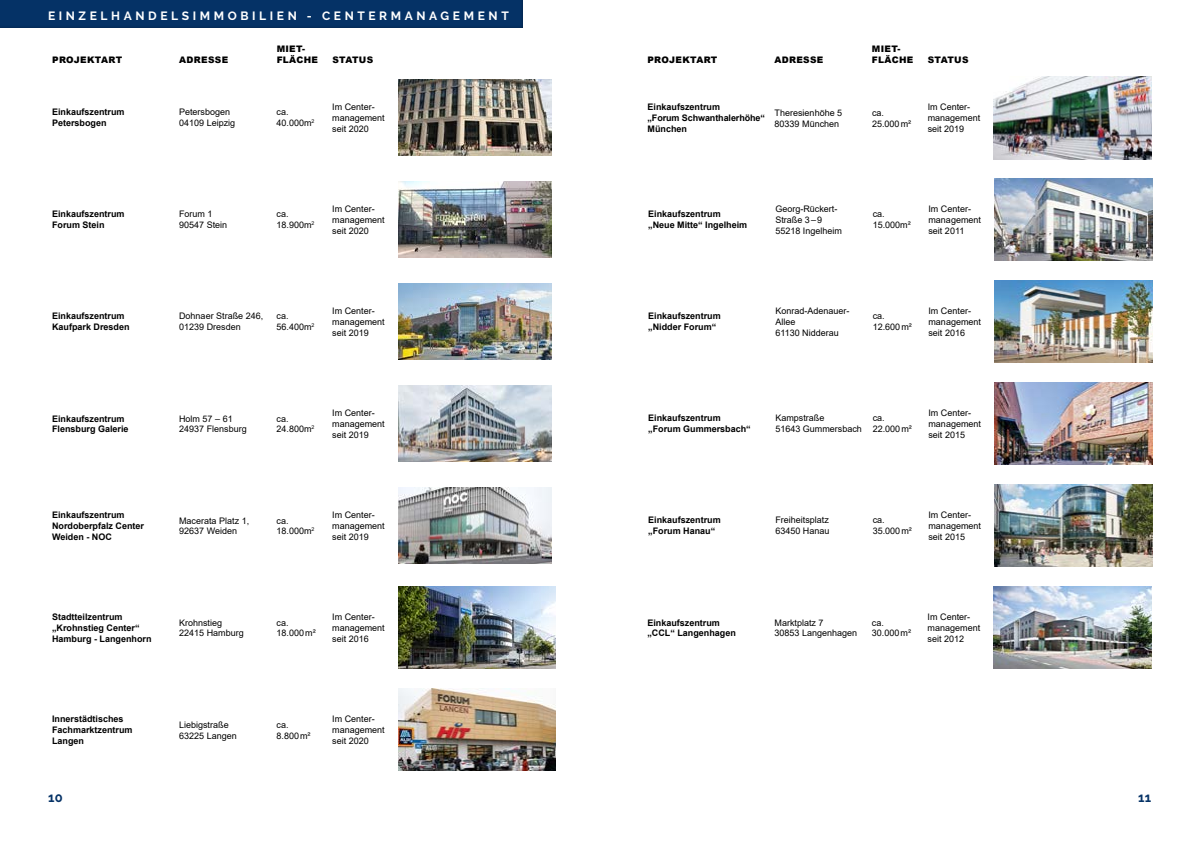
<style>
.page{position:relative;width:1191px;height:842px;background:#fff}
.page>*{position:absolute;margin:0;border:0;box-sizing:border-box;transform-origin:0 0}
.t1{font:700 13px "Raleway";color:#053266}
.t2{font:700 12px "Raleway";letter-spacing:.3em;color:#fff}
.t3{font:9px/10.8px "Arial";color:#000}
.t4{font:700 9px/10.8px "Arial";color:#000}
.t5{font:900 9px/10.8px "Arial";letter-spacing:.035em;color:#000}
</style>
<div class="page">
<img style="left:398px;top:80px;width:153px;height:75px">
<img style="left:398px;top:182px;width:153px;height:76px">
<img style="left:398px;top:284px;width:153px;height:76px">
<img style="left:398px;top:386px;width:153px;height:76px">
<img style="left:398px;top:488px;width:153px;height:76px">
<img style="left:398px;top:587px;width:158px;height:82px">
<img style="left:398px;top:689px;width:158px;height:82px">
<img style="left:994px;top:77px;width:157px;height:82px">
<img style="left:994px;top:178px;width:158px;height:83px">
<img style="left:994px;top:280px;width:158px;height:83px">
<img style="left:994px;top:382px;width:158px;height:83px">
<img style="left:994px;top:484px;width:158px;height:83px">
<img style="left:993px;top:586px;width:158px;height:83px">
<div style="left:0;top:0;width:532px;height:29px;background:#053266"></div>
<h2 class="t2" style="left:48px;top:9px;width:462px">EINZELHANDELSIMMOBILIEN - CENTERMANAGEMENT</h2>
<p class="t5" style="left:52px;top:54px;width:71px">PROJEKTART</p>
<p class="t5" style="left:179px;top:54px;width:50px">ADRESSE</p>
<p class="t5" style="left:277px;top:43px;width:43px">MIET-<br>FLÄCHE</p>
<p class="t5" style="left:332px;top:54px;width:42px">STATUS</p>
<p class="t5" style="left:647px;top:54px;width:71px">PROJEKTART</p>
<p class="t5" style="left:774px;top:54px;width:50px">ADRESSE</p>
<p class="t5" style="left:872px;top:43px;width:43px">MIET-<br>FLÄCHE</p>
<p class="t5" style="left:927px;top:54px;width:42px">STATUS</p>
<p class="t4" style="left:52px;top:107px;width:74px">Einkaufszentrum<br>Petersbogen</p>
<p class="t3" style="left:179px;top:107px;width:58px">Petersbogen<br>04109 Leipzig</p>
<p class="t3" style="left:276px;top:107px;width:39px">ca.<br>40.000m<sup>2</sup></p>
<p class="t3" style="left:332px;top:101px;width:54px">Im Center&shy;management seit 2020</p>
<p class="t4" style="left:647px;top:102px;width:119px">Einkaufszentrum<br>„Forum Schwanthalerhöhe“<br>München</p>
<p class="t3" style="left:774px;top:107px;width:69px">Theresienhöhe 5<br>80339 München</p>
<p class="t3" style="left:872px;top:107px;width:41px">ca.<br>25.000m²</p>
<p class="t3" style="left:927px;top:102px;width:54px">Im Center&shy;management seit 2019</p>
<p class="t4" style="left:52px;top:209px;width:74px">Einkaufszentrum<br>Forum Stein</p>
<p class="t3" style="left:179px;top:209px;width:50px">Forum 1<br>90547 Stein</p>
<p class="t3" style="left:276px;top:209px;width:39px">ca.<br>18.900m<sup>2</sup></p>
<p class="t3" style="left:332px;top:203px;width:54px">Im Center&shy;management seit 2020</p>
<p class="t4" style="left:648px;top:209px;width:101px">Einkaufszentrum „Neue Mitte“ Ingelheim</p>
<p class="t3" style="left:775px;top:203px;width:68px">Georg-Rückert-<br>Straße 3–9<br>55218 Ingelheim</p>
<p class="t3" style="left:872px;top:209px;width:40px">ca.<br>15.000m²</p>
<p class="t3" style="left:928px;top:203px;width:54px">Im Center&shy;management seit 2011</p>
<p class="t4" style="left:52px;top:311px;width:79px">Einkaufszentrum<br>Kaufpark Dresden</p>
<p class="t3" style="left:179px;top:311px;width:86px">Dohnaer Straße 246,<br>01239 Dresden</p>
<p class="t3" style="left:276px;top:311px;width:39px">ca.<br>56.400m<sup>2</sup></p>
<p class="t3" style="left:332px;top:305px;width:54px">Im Center&shy;management seit 2019</p>
<p class="t4" style="left:648px;top:311px;width:74px">Einkaufszentrum „Nidder Forum“</p>
<p class="t3" style="left:775px;top:305px;width:76px">Konrad-Adenauer-<br>Allee<br>61130 Nidderau</p>
<p class="t3" style="left:872px;top:311px;width:41px">ca.<br>12.600m²</p>
<p class="t3" style="left:928px;top:305px;width:54px">Im Center&shy;management seit 2016</p>
<p class="t4" style="left:52px;top:413px;width:78px">Einkaufszentrum<br>Flensburg Galerie</p>
<p class="t3" style="left:179px;top:413px;width:69px">Holm 57 – 61<br>24937 Flensburg</p>
<p class="t3" style="left:276px;top:413px;width:39px">ca.<br>24.800m<sup>2</sup></p>
<p class="t3" style="left:332px;top:407px;width:54px">Im Center&shy;management seit 2019</p>
<p class="t4" style="left:648px;top:413px;width:104px">Einkaufszentrum „Forum Gummersbach“</p>
<p class="t3" style="left:775px;top:413px;width:88px">Kampstraße<br>51643 Gummersbach</p>
<p class="t3" style="left:872px;top:413px;width:41px">ca.<br>22.000m²</p>
<p class="t3" style="left:928px;top:407px;width:54px">Im Center&shy;management seit 2015</p>
<p class="t4" style="left:52px;top:510px;width:94px">Einkaufszentrum<br>Nordoberpfalz Center<br>Weiden - NOC</p>
<p class="t3" style="left:179px;top:515px;width:72px">Macerata Platz 1,<br>92637 Weiden</p>
<p class="t3" style="left:276px;top:515px;width:39px">ca.<br>18.000m<sup>2</sup></p>
<p class="t3" style="left:332px;top:510px;width:54px">Im Center&shy;management seit 2019</p>
<p class="t4" style="left:648px;top:515px;width:74px">Einkaufszentrum „Forum Hanau“</p>
<p class="t3" style="left:775px;top:515px;width:56px">Freiheitsplatz<br>63450 Hanau</p>
<p class="t3" style="left:872px;top:515px;width:41px">ca.<br>35.000m²</p>
<p class="t3" style="left:928px;top:509px;width:54px">Im Center&shy;management seit 2015</p>
<p class="t4" style="left:52px;top:612px;width:101px">Stadtteilzentrum „Krohnstieg Center“<br>Hamburg - Langenhorn</p>
<p class="t3" style="left:179px;top:617px;width:66px">Krohnstieg<br>22415 Hamburg</p>
<p class="t3" style="left:276px;top:617px;width:41px">ca.<br>18.000m²</p>
<p class="t3" style="left:332px;top:612px;width:54px">Im Center&shy;management seit 2016</p>
<p class="t4" style="left:647px;top:617px;width:90px">Einkaufszentrum „CCL“ Langenhagen</p>
<p class="t3" style="left:774px;top:617px;width:84px">Marktplatz 7<br>30853 Langenhagen</p>
<p class="t3" style="left:872px;top:617px;width:41px">ca.<br>30.000m²</p>
<p class="t3" style="left:927px;top:611px;width:54px">Im Center&shy;management seit 2012</p>
<p class="t4" style="left:52px;top:714px;width:82px">Innerstädtisches<br>Fachmarktzentrum<br>Langen</p>
<p class="t3" style="left:179px;top:719px;width:59px">Liebigstraße<br>63225 Langen</p>
<p class="t3" style="left:276px;top:719px;width:36px">ca.<br>8.800m²</p>
<p class="t3" style="left:332px;top:714px;width:54px">Im Center&shy;management seit 2020</p>
<h1 class="t1" style="left:48px;top:790px;width:16px">10</h1>
<h1 class="t1" style="left:1138px;top:790px;width:15px">11</h1>
</div>
